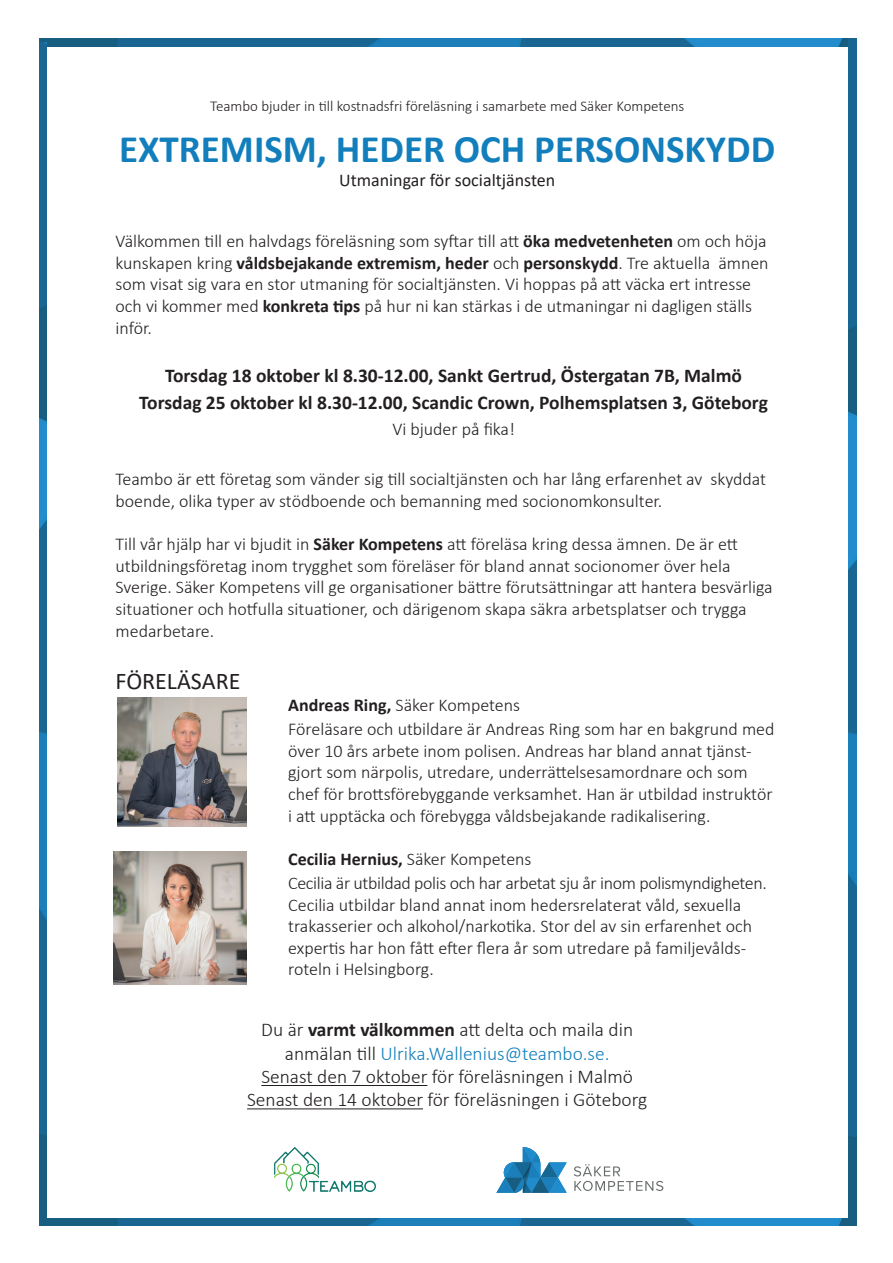
<style>
.page{position:relative;width:893px;height:1263px;background:#fff}
.page>*{position:absolute;margin:0;border:0;box-sizing:border-box;transform-origin:0 0}
.t1{font:700 39px "Calibri";color:#127fbc}
.t2{font:24px "Calibri";color:#231f20}
.t3{font:300 19.5px/23.4px "Calibri";color:#231f20;text-align:center}
.t4{font:700 19.5px/27px "Calibri";color:#231f20;text-align:center}
.t5{font:300 18px/21.6px "Calibri";color:#231f20}
.t6{font:300 18px/24px "Calibri";letter-spacing:-.02em;color:#231f20}
.t7{font:18px "Calibri";color:#231f20}
.t8{font:300 15px "Calibri";color:#231f20}
.s1{font-weight:700}
.s2{color:#167fbc}
</style>
<div class="page">
<img style="left:39px;top:39px;width:810px;height:7px">
<img style="left:849px;top:39px;width:7px;height:1179px">
<img style="left:39px;top:43px;width:8px;height:1175px">
<img style="left:39px;top:1218px;width:817px;height:7px">
<hr style="left:261px;top:1085px;width:166px;height:1px;background:#231f20">
<hr style="left:247px;top:1108px;width:176px;height:1px;background:#231f20">
<img style="left:118px;top:698px;width:128px;height:128px">
<img style="left:113px;top:852px;width:133px;height:132px">
<img style="left:274px;top:1147px;width:102px;height:45px">
<svg style="left:496px;top:1147px;width:71px;height:46px"></svg>
<svg style="left:574px;top:1164px;width:89px;height:27px"></svg>
<p class="t8" style="left:210px;top:97px;width:476px">Teambo bjuder in till kostnadsfri föreläsning i samarbete med Säker Kompetens</p>
<h1 class="t1" style="left:119px;top:121px;width:658px">EXTREMISM, HEDER OCH PERSONSKYDD</h1>
<p class="t7" style="left:339px;top:167px;width:218px">Utmaningar för socialtjänsten</p>
<p class="t5" style="left:116px;top:230px;width:655px">Välkommen till en halvdags föreläsning som syftar till att <span class="s1">öka medvetenheten</span> om och höja kunskapen kring <span class="s1">våldsbejakande extremism, heder</span> och <span class="s1">personskydd</span>. Tre aktuella ämnen som visat sig vara en stor utmaning för socialtjänsten. Vi hoppas på att väcka ert intresse och vi kommer med <span class="s1">konkreta tips</span> på hur ni kan stärkas i de utmaningar ni dagligen ställs inför.</p>
<p class="t4" style="left:139px;top:362px;width:630px">Torsdag 18 oktober kl 8.30-12.00, Sankt Gertrud, Östergatan 7B, Malmö<br>Torsdag 25 oktober kl 8.30-12.00, Scandic Crown, Polhemsplatsen 3, Göteborg</p>
<p class="t5" style="left:392px;top:418px;width:124px">Vi bjuder på fika!</p>
<p class="t5" style="left:116px;top:468px;width:652px">Teambo är ett företag som vänder sig till socialtjänsten och har lång erfarenhet av skyddat boende, olika typer av stödboende och bemanning med socionomkonsulter.</p>
<p class="t5" style="left:116px;top:533px;width:659px">Till vår hjälp har vi bjudit in <span class="s1">Säker Kompetens</span> att föreläsa kring dessa ämnen. De är ett utbildningsföretag inom trygghet som föreläser för bland annat socionomer över hela Sverige. Säker Kompetens vill ge organisationer bättre förutsättningar att hantera besvärliga situationer och hotfulla situationer, och därigenom skapa säkra arbetsplatser och trygga medarbetare.</p>
<h2 class="t2" style="left:116px;top:665px;width:126px">FÖRELÄSARE</h2>
<p class="t5" style="left:288px;top:693px;width:488px;line-height:24px"><span class="s1">Andreas Ring,</span> Säker Kompetens<br>Föreläsare och utbildare är Andreas Ring som har en bakgrund med</p>
<p class="t5" style="left:288px;top:740px;width:486px">över 10 års arbete inom polisen. Andreas har bland annat tjänst&shy;gjort som närpolis, utredare, underrättelsesamordnare och som chef för brottsförebyggande verksamhet. Han är utbildad instruktör i att upptäcka och förebygga våldsbejakande radikalisering.</p>
<p class="t6" style="left:288px;top:847px;width:480px"><span class="s1">Cecilia Hernius,</span> Säker Kompetens<br>Cecilia är utbildad polis och har arbetat sju år inom polismyndigheten.</p>
<p class="t5" style="left:288px;top:893px;width:465px">Cecilia utbildar bland annat inom hedersrelaterat våld, sexuella trakasserier och alkohol/narkotika. Stor del av sin erfarenhet och expertis har hon fått efter flera år som utredare på familjevålds&shy;roteln i Helsingborg.</p>
<p class="t3" style="left:247px;top:1018px;width:402px">Du är <span class="s1">varmt välkommen</span> att delta och maila din anmälan till <span class="s2">Ulrika.Wallenius@teambo.se.<br></span>Senast den 7 oktober för föreläsningen i Malmö Senast den 14 oktober för föreläsningen i Göteborg</p>
</div>
